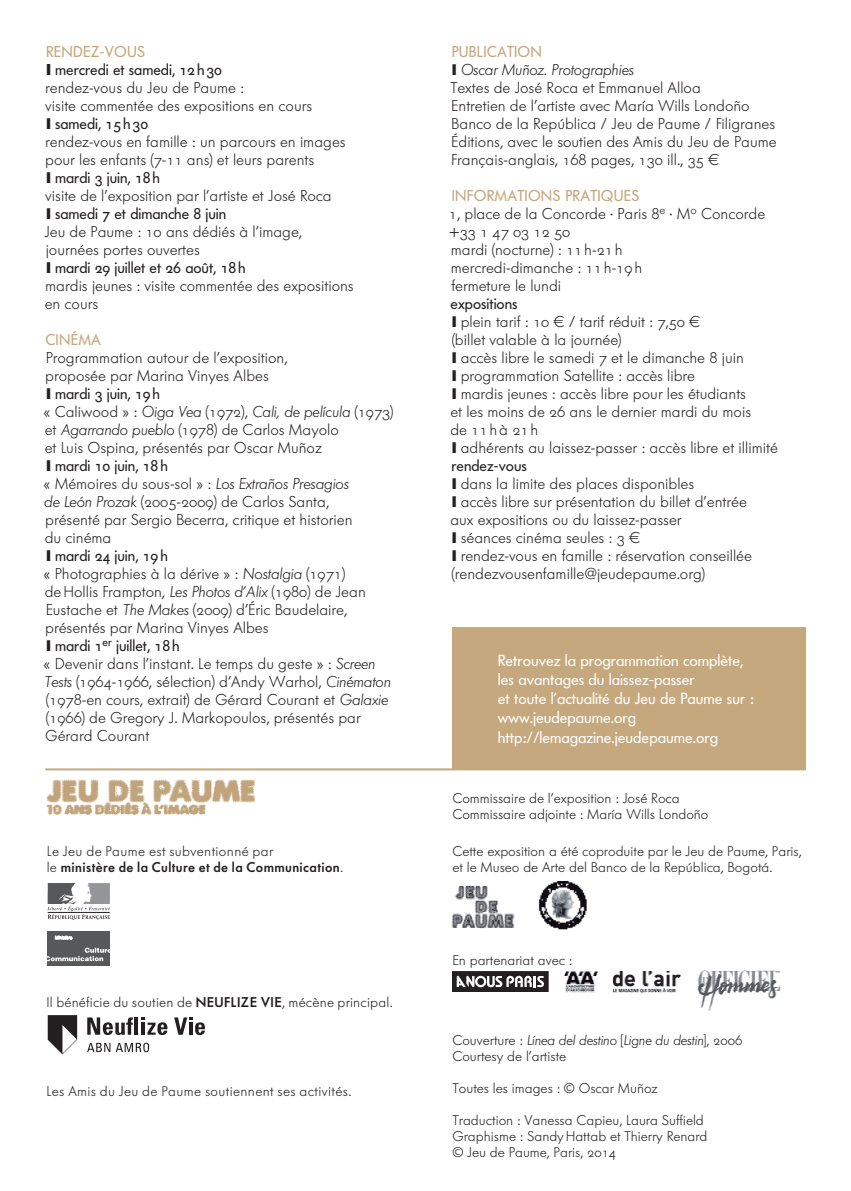
<style>
.page{position:relative;width:851px;height:1191px;background:#fff}
.page>*{position:absolute;margin:0;border:0;box-sizing:border-box;transform-origin:0 0}
.t1{font:16px/19.2px "Futura Serie BQ Book Mix";color:#fff}
.t2{font:15.6px/18px "Futura Serie BQ Light Mix";color:#231f20}
.t3{font:15.6px/18px "Futura Serie BQ Book Mix";color:#231f20}
.t4{font:15.6px "Futura Serie BQ Book Mix";letter-spacing:.015em;color:#c5a87d}
.t5{font:15.6px "Futura Serie BQ Light Oblique Mix";color:#231f20}
.t6{font:14px/16px "Futura Serie BQ Light Mix";color:#231f20}
.t7{font:14px "Futura Serie BQ Light Mix";letter-spacing:.025em;color:#231f20}
.t8{font:14px "Futura Serie BQ Light Oblique Mix";color:#231f20}
.t9{font:14px "Futura Serie BQ Medium Mix";letter-spacing:.025em;color:#231f20}
.s1{color:#c5a87d}
.s2{font-family:"Futura Serie BQ Light Oblique Mix"}
.s3{font-family:"Futura Serie BQ Light Mix"}
.s4{font-family:"Futura Serie BQ Medium Mix"}
</style>
<div class="page">
<div style="left:452px;top:627px;width:353px;height:142px;background:#c5a87d"></div>
<hr style="left:45px;top:768px;width:760px;height:2px;background:#c5a87d">
<hr style="left:135px;top:1017px;width:3px;height:17px;background:#231f20">
<svg style="left:87px;top:1017px;width:46px;height:18px"></svg>
<svg style="left:142px;top:1017px;width:26px;height:18px"></svg>
<svg style="left:174px;top:1017px;width:31px;height:18px"></svg>
<svg style="left:48px;top:1015px;width:29px;height:39px"></svg>
<svg style="left:116px;top:1042px;width:33px;height:10px"></svg>
<svg style="left:87px;top:1042px;width:23px;height:10px"></svg>
<div style="left:48px;top:931px;width:62px;height:34px;background:#57585a"></div>
<svg style="left:47px;top:947px;width:63px;height:14px"></svg>
<svg style="left:55px;top:936px;width:17px;height:3px"></svg>
<svg style="left:47px;top:883px;width:63px;height:37px"></svg>
<img style="left:46px;top:779px;width:210px;height:36px">
<img style="left:564px;top:971px;width:33px;height:21px">
<div style="left:452px;top:971px;width:96px;height:20px;background:#231f20"></div>
<div style="left:452px;top:971px;width:96px;height:20px;border:1px solid #231f20"></div>
<svg style="left:456px;top:975px;width:88px;height:12px"></svg>
<img style="left:697px;top:970px;width:84px;height:41px">
<img style="left:613px;top:971px;width:67px;height:21px">
<img style="left:538px;top:881px;width:49px;height:49px">
<img style="left:451px;top:885px;width:64px;height:44px">
<p class="t3" style="left:46px;top:43px;width:177px"><span class="s1">RENDEZ-VOUS<br></span>❙ mercredi et samedi, 12h30</p>
<p class="t2" style="left:45px;top:79px;width:268px">rendez-vous du Jeu de Paume :<br>visite commentée des expositions en cours</p>
<p class="t3" style="left:46px;top:115px;width:103px">❙ samedi, 15h 30</p>
<p class="t2" style="left:45px;top:133px;width:302px">rendez-vous en famille : un parcours en images pour les enfants (7-11 ans) et leurs parents</p>
<p class="t3" style="left:46px;top:169px;width:115px">❙ mardi 3 juin, 18h</p>
<p class="t2" style="left:45px;top:187px;width:288px">visite de l’exposition par l’artiste et José Roca</p>
<p class="t3" style="left:46px;top:205px;width:181px">❙ samedi 7 et dimanche 8 juin</p>
<p class="t2" style="left:44px;top:223px;width:259px">Jeu de Paume : 10 ans dédiés à l’image, journées portes ouvertes</p>
<p class="t3" style="left:46px;top:259px;width:201px">❙ mardi 29 juillet et 26 août, 18 h</p>
<p class="t2" style="left:45px;top:277px;width:310px">mardis jeunes : visite commentée des expositions en cours</p>
<p class="t4" style="left:45px;top:331px;width:57px">CINÉMA</p>
<p class="t2" style="left:45px;top:349px;width:244px">Programmation autour de l’exposition, proposée par Marina Vinyes Albes</p>
<p class="t3" style="left:46px;top:385px;width:115px">❙ mardi 3 juin, 19h</p>
<p class="t2" style="left:44px;top:403px;width:351px">« Caliwood » : <span class="s2">Oiga Vea</span> (1972), <span class="s2">Cali, de película</span> (1973) et <span class="s2">Agarrando pueblo</span> (1978) de Carlos Mayolo<br>et Luis Ospina, présentés par Oscar Muñoz</p>
<p class="t3" style="left:46px;top:457px;width:123px">❙ mardi 10 juin, 18h</p>
<p class="t2" style="left:44px;top:475px;width:310px">« Mémoires du sous-sol » : <span class="s2">Los Extraños Presagios de León Prozak</span> (2005-2009) de Carlos Santa, présenté par Sergio Becerra, critique et historien du cinéma</p>
<p class="t3" style="left:46px;top:547px;width:123px">❙ mardi 24 juin, 19h</p>
<p class="t2" style="left:44px;top:565px;width:323px">« Photographies à la dérive » : <span class="s2">Nostalgia</span> (1971) deHollis Frampton, <span class="s2">Les Photos d’Alix</span> (1980) de Jean Eustache et <span class="s2">The Makes</span> (2009) d’Éric Baudelaire, présentés par Marina Vinyes Albes</p>
<p class="t3" style="left:46px;top:637px;width:135px">❙ mardi 1<sup>er</sup> juillet, 18h</p>
<p class="t2" style="left:44px;top:655px;width:348px">« Devenir dans l’instant. Le temps du geste » : <span class="s2">Screen Tests</span> (1964-1966, sélection) d’Andy Warhol, <span class="s2">Cinématon </span>(1978-en cours, extrait) de Gérard Courant et <span class="s2">Galaxie </span>(1966) de Gregory J. Markopoulos, présentés par Gérard Courant</p>
<p class="t7" style="left:47px;top:843px;width:228px">Le Jeu de Paume est subventionné par</p>
<p class="t9" style="left:47px;top:858px;width:298px"><span class="s3">le</span> ministère de la Culture et de la Communication<span class="s3">.</span></p>
<p class="t6" style="left:46px;top:994px;width:347px">Il bénéficie du soutien de <span class="s4">NEUFLIZE VIE</span>, mécène principal.</p>
<p class="t7" style="left:47px;top:1082px;width:306px">Les Amis du Jeu de Paume soutiennent ses activités.</p>
<p class="t4" style="left:451px;top:43px;width:92px">PUBLICATION</p>
<p class="t5" style="left:452px;top:61px;width:183px">❙ Oscar Muñoz. Protographies</p>
<p class="t2" style="left:450px;top:79px;width:328px">Textes de José Roca et Emmanuel Alloa<br>Entretien de l’artiste avec María Wills Londoño Banco de la República / Jeu de Paume / Filigranes Éditions, avec le soutien des Amis du Jeu de Paume Français-anglais, 168 pages, 130 ill., 35 €</p>
<p class="t4" style="left:451px;top:187px;width:189px">INFORMATIONS PRATIQUES</p>
<p class="t2" style="left:449px;top:205px;width:318px">1, place de la Concorde · Paris 8<sup>e</sup> · M<sup>o</sup> Concorde +33 1 47 03 12 50<br>mardi (nocturne) : 11h-21h<br>mercredi-dimanche : 11h-19h<br>fermeture le lundi</p>
<p class="t3" style="left:450px;top:295px;width:68px">expositions</p>
<p class="t2" style="left:450px;top:313px;width:329px">❙ plein tarif : 10 € / tarif réduit : 7,50 €<br>(billet valable à la journée)<br>❙ accès libre le samedi 7 et le dimanche 8 juin<br>❙ programmation Satellite : accès libre<br>❙ mardis jeunes : accès libre pour les étudiants<br>et les moins de 26 ans le dernier mardi du mois<br>de 11hà 21h<br>❙ adhérents au laissez-passer : accès libre et illimité</p>
<p class="t3" style="left:451px;top:457px;width:77px">rendez-vous</p>
<p class="t2" style="left:450px;top:475px;width:303px">❙ dans la limite des places disponibles<br>❙ accès libre sur présentation du billet d’entrée aux expositions ou du laissez-passer<br>❙ séances cinéma seules : 3 €<br>❙ rendez-vous en famille : réservation conseillée (rendezvousenfamille@jeudepaume.org)</p>
<p class="t1" style="left:497px;top:650px;width:257px">Retrouvez la programmation complète, les avantages du laissez-passer<br>et toute l’actualité du Jeu de Paume sur : www.jeudepaume.org http://lemagazine.jeudepaume.org</p>
<p class="t6" style="left:452px;top:790px;width:257px">Commissaire de l’exposition : José Roca<br>Commissaire adjointe : María Wills Londoño</p>
<p class="t6" style="left:452px;top:843px;width:350px">Cette exposition a été coproduite par le Jeu de Paume, Paris, et le Museo de Arte del Banco de la República, Bogotá.</p>
<p class="t6" style="left:452px;top:952px;width:121px">En partenariat avec :</p>
<p class="t8" style="left:452px;top:1032px;width:291px"><span class="s3">Couverture :</span> Línea del destino <span class="s3">[</span>Ligne du destin<span class="s3">], 2006</span></p>
<p class="t6" style="left:452px;top:1048px;width:115px">Courtesy de l’artiste</p>
<p class="t6" style="left:452px;top:1080px;width:207px">Toutes les images : © Oscar Muñoz</p>
<p class="t6" style="left:452px;top:1112px;width:256px">Traduction : Vanessa Capieu, Laura Suffield<br>Graphisme : SandyHattab et Thierry Renard © Jeu de Paume, Paris, 2014</p>
</div>
